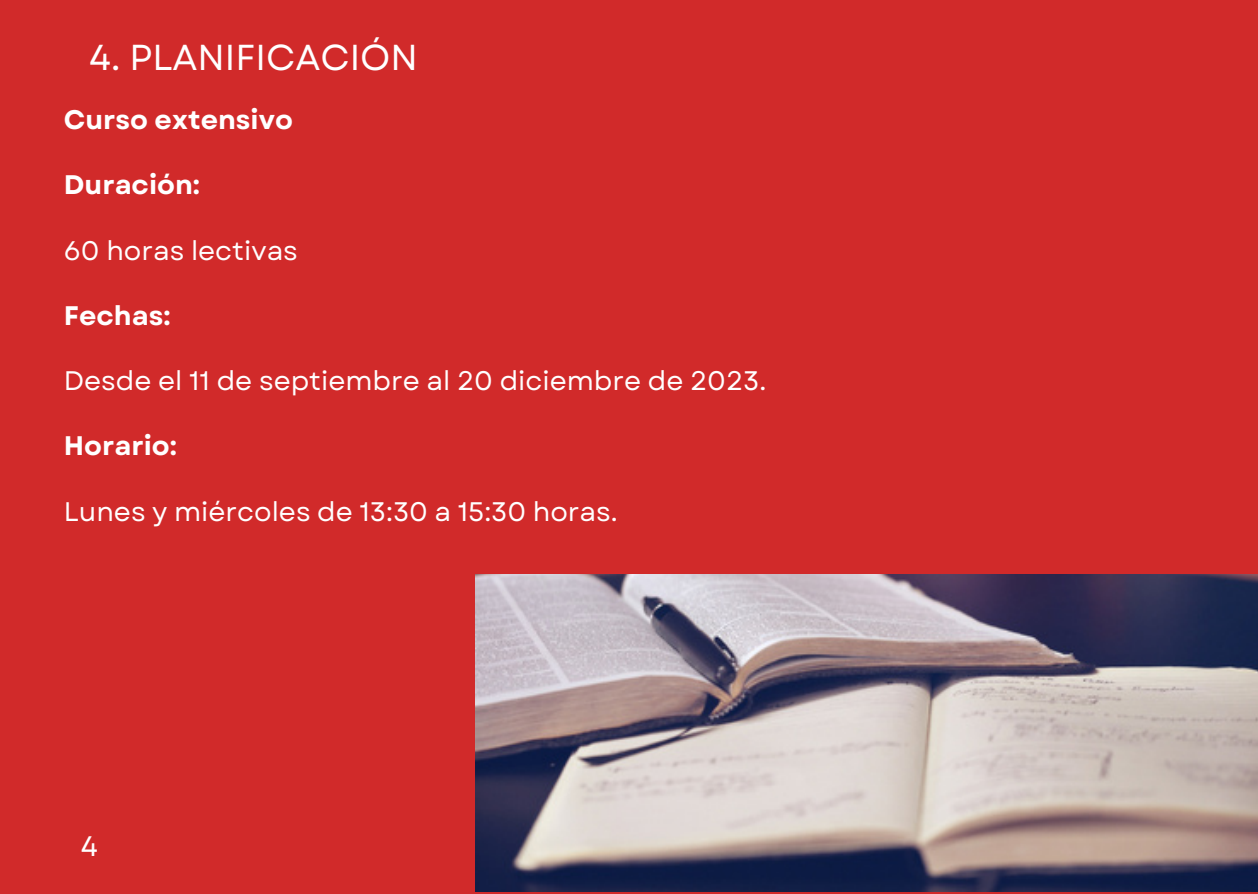
<style>
.page{position:relative;width:1258px;height:894px;background:#fff}
.page>*{position:absolute;margin:0;border:0;box-sizing:border-box;transform-origin:0 0}
.t1{font:36px "Garet";color:#fff}
.t2{font:28.2px "Garet";color:#fff}
.t3{font:26.7px "Garet";color:#fff}
.t4{font:700 26.7px "Garet";color:#fff}
</style>
<div class="page">
<div style="left:0;top:0;width:1258px;height:893px;background:#d12a2a"></div>
<img style="left:476px;top:574px;width:782px;height:317px">
<p class="t1" style="left:89px;top:32px;width:330px">4. PLANIFICACIÓN</p>
<p class="t4" style="left:64px;top:100px;width:230px">Curso extensivo</p>
<p class="t4" style="left:64px;top:166px;width:138px">Duración:</p>
<p class="t3" style="left:64px;top:231px;width:235px">60 horas lectivas</p>
<p class="t4" style="left:64px;top:296px;width:108px">Fechas:</p>
<p class="t3" style="left:64px;top:361px;width:704px">Desde el 11 de septiembre al 20 diciembre de 2023.</p>
<p class="t4" style="left:64px;top:427px;width:115px">Horario:</p>
<p class="t3" style="left:64px;top:492px;width:555px">Lunes y miércoles de 13:30 a 15:30 horas.</p>
<p class="t2" style="left:81px;top:825px;width:19px">4</p>
</div>
